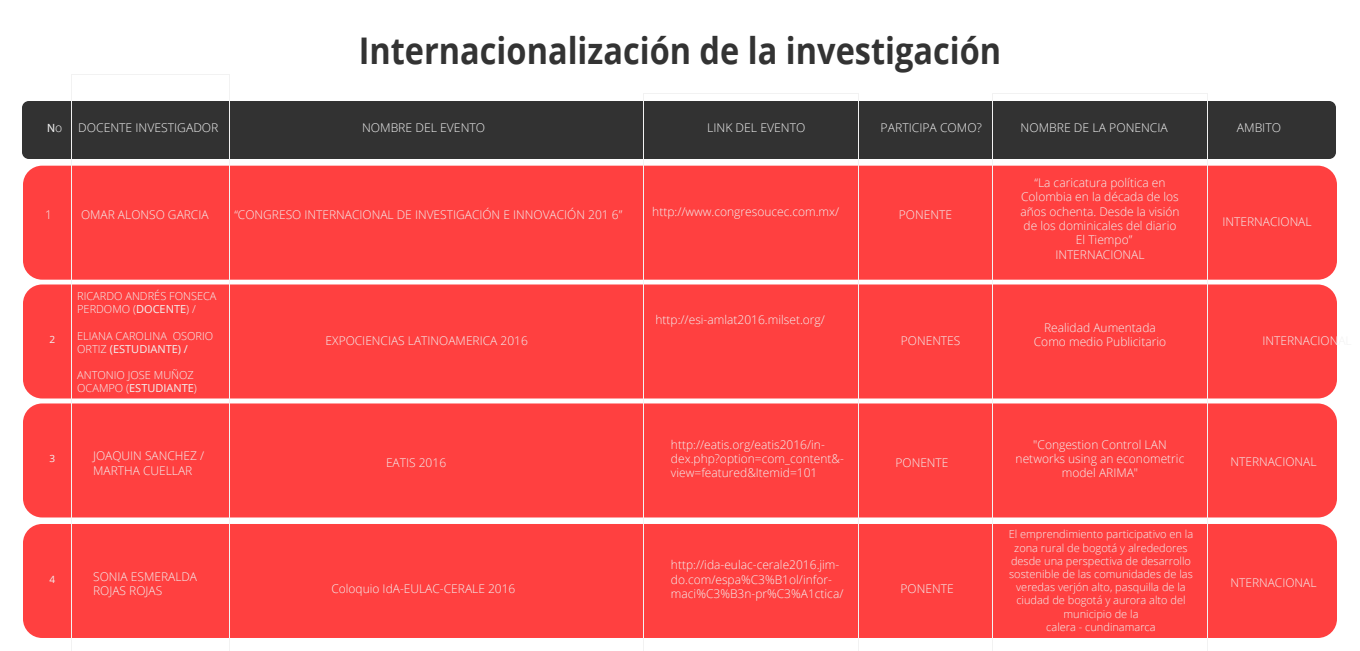
<style>
.page{position:relative;width:1360px;height:651px;background:#fff}
.page>*{position:absolute;margin:0;border:0;box-sizing:border-box;transform-origin:0 0}
.t1{font:700 36.8px "Open Sans";color:#333;scale:.88 1}
.t2{font:300 12px/14.4px "Open Sans";color:#f2f2f2}
.t3{font:12px "Myriad Pro";color:#f2f2f2}
.t4{font:300 11px/13.2px "Open Sans";color:#f2f2f2}
.t5{font:10px "Open Sans";color:#f2f2f2}
.s1{font-family:"Open Sans";font-weight:300}
.s2{font-weight:400}
</style>
<div class="page">
<div style="left:23px;top:524px;width:1314px;height:114px;background:#ff4040;border-radius:19px"></div>
<div style="left:23px;top:166px;width:1314px;height:114px;background:#ff4040;border-radius:19px"></div>
<div style="left:22px;top:101px;width:1314px;height:58px;background:#323232;border-radius:7px"></div>
<div style="left:23px;top:284px;width:1314px;height:114px;background:#ff4040;border-radius:19px"></div>
<div style="left:23px;top:403px;width:1314px;height:114px;background:#ff4040;border-radius:19px"></div>
<svg style="left:71px;top:74px;width:159px;height:577px"></svg>
<svg style="left:643px;top:93px;width:216px;height:558px"></svg>
<svg style="left:992px;top:93px;width:216px;height:558px"></svg>
<h1 class="t1" style="left:359px;top:25px;width:732px">Internacionalización de la investigación</h1>
<p class="t3" style="left:47px;top:120px;width:17px">N<span class="s1">o</span></p>
<p class="t2" style="left:78px;top:120px;width:142px">DOCENTE INVESTIGADOR</p>
<p class="t2" style="left:362px;top:120px;width:125px">NOMBRE DEL EVENTO</p>
<p class="t2" style="left:707px;top:120px;width:100px">LINK DEL EVENTO</p>
<p class="t2" style="left:881px;top:120px;width:103px">PARTICIPA COMO?</p>
<p class="t2" style="left:1021px;top:120px;width:149px">NOMBRE DE LA PONENCIA</p>
<p class="t2" style="left:1237px;top:120px;width:46px">AMBITO</p>
<p class="t2" style="left:652px;top:204px;width:188px">http://www.congresoucec.com.mx/</p>
<p class="t2" style="left:45px;top:208px;width:8px">1</p>
<p class="t2" style="left:81px;top:208px;width:129px">OMAR ALONSO GARCIA</p>
<p class="t2" style="left:234px;top:208px;width:389px">“CONGRESO INTERNACIONAL DE INVESTIGACIÓN E INNOVACIÓN 201 6”</p>
<p class="t2" style="left:899px;top:208px;width:55px">PONENTE</p>
<p class="t2" style="left:1034px;top:175px;width:133px">“La caricatura política en</p>
<p class="t2" style="left:1021px;top:189px;width:159px">Colombia en la década de los</p>
<p class="t2" style="left:1020px;top:204px;width:161px">años ochenta. Desde la visión</p>
<p class="t2" style="left:1024px;top:218px;width:154px">de los dominicales del diario</p>
<p class="t2" style="left:1076px;top:233px;width:58px">El Tiempo”</p>
<p class="t2" style="left:1055px;top:247px;width:91px">INTERNACIONAL</p>
<p class="t2" style="left:1222px;top:214px;width:91px">INTERNACIONAL</p>
<p class="t4" style="left:77px;top:289px;width:141px">RICARDO ANDRÉS FONSECA<br>PERDOMO (<span class="s2">DOCENTE</span>) /</p>
<p class="t4" style="left:77px;top:329px;width:138px">ELIANA CAROLINA OSORIO<br>ORTIZ <span class="s2">(ESTUDIANTE) /</span></p>
<p class="t4" style="left:77px;top:368px;width:121px">ANTONIO JOSE MUÑOZ<br>OCAMPO (<span class="s2">ESTUDIANTE</span>)</p>
<p class="t2" style="left:655px;top:312px;width:171px">http://esi-amlat2016.milset.org/</p>
<p class="t2" style="left:1034px;top:320px;width:134px;text-align:center">Realidad Aumentada<br>Como medio Publicitario</p>
<p class="t5" style="left:49px;top:333px;width:7px">2</p>
<p class="t2" style="left:326px;top:333px;width:204px">EXPOCIENCIAS LATINOAMERICA 2016</p>
<p class="t2" style="left:901px;top:333px;width:61px">PONENTES</p>
<p class="t2" style="left:1263px;top:333px;width:91px">INTERNACIONAL</p>
<p class="t2" style="left:671px;top:437px;width:175px">http://eatis.org/eatis2016/in&shy;dex.php?option=com_content&amp;- view=featured&amp;Itemid=101</p>
<p class="t2" style="left:93px;top:449px;width:113px">JOAQUIN SANCHEZ /<br>MARTHA CUELLAR</p>
<p class="t5" style="left:49px;top:452px;width:7px">3</p>
<p class="t2" style="left:386px;top:455px;width:62px">EATIS 2016</p>
<p class="t2" style="left:896px;top:455px;width:55px">PONENTE</p>
<p class="t2" style="left:1016px;top:437px;width:170px;text-align:center">"Congestion Control LAN networks using an econometric model ARIMA"</p>
<p class="t2" style="left:1230px;top:454px;width:88px">NTERNACIONAL</p>
<p class="t5" style="left:49px;top:572px;width:7px">4</p>
<p class="t2" style="left:93px;top:569px;width:106px">SONIA ESMERALDA<br>ROJAS ROJAS</p>
<p class="t2" style="left:671px;top:557px;width:174px">http://ida-eulac-cerale2016.jim&shy;do.com/espa%C3%B1ol/infor&shy;maci%C3%B3n-pr%C3%A1ctica/</p>
<p class="t2" style="left:331px;top:581px;width:186px">Coloquio IdA-EULAC-CERALE 2016</p>
<p class="t2" style="left:901px;top:581px;width:55px">PONENTE</p>
<p class="t4" style="left:1009px;top:527px;width:186px;text-align:center">El emprendimiento participativo en la zona rural de bogotá y alrededores desde una perspectiva de desarrollo sostenible de las comunidades de las veredas verjón alto, pasquilla de la ciudad de bogotá y aurora alto del municipio de la<br>calera - cundinamarca</p>
<p class="t2" style="left:1230px;top:575px;width:88px">NTERNACIONAL</p>
</div>
